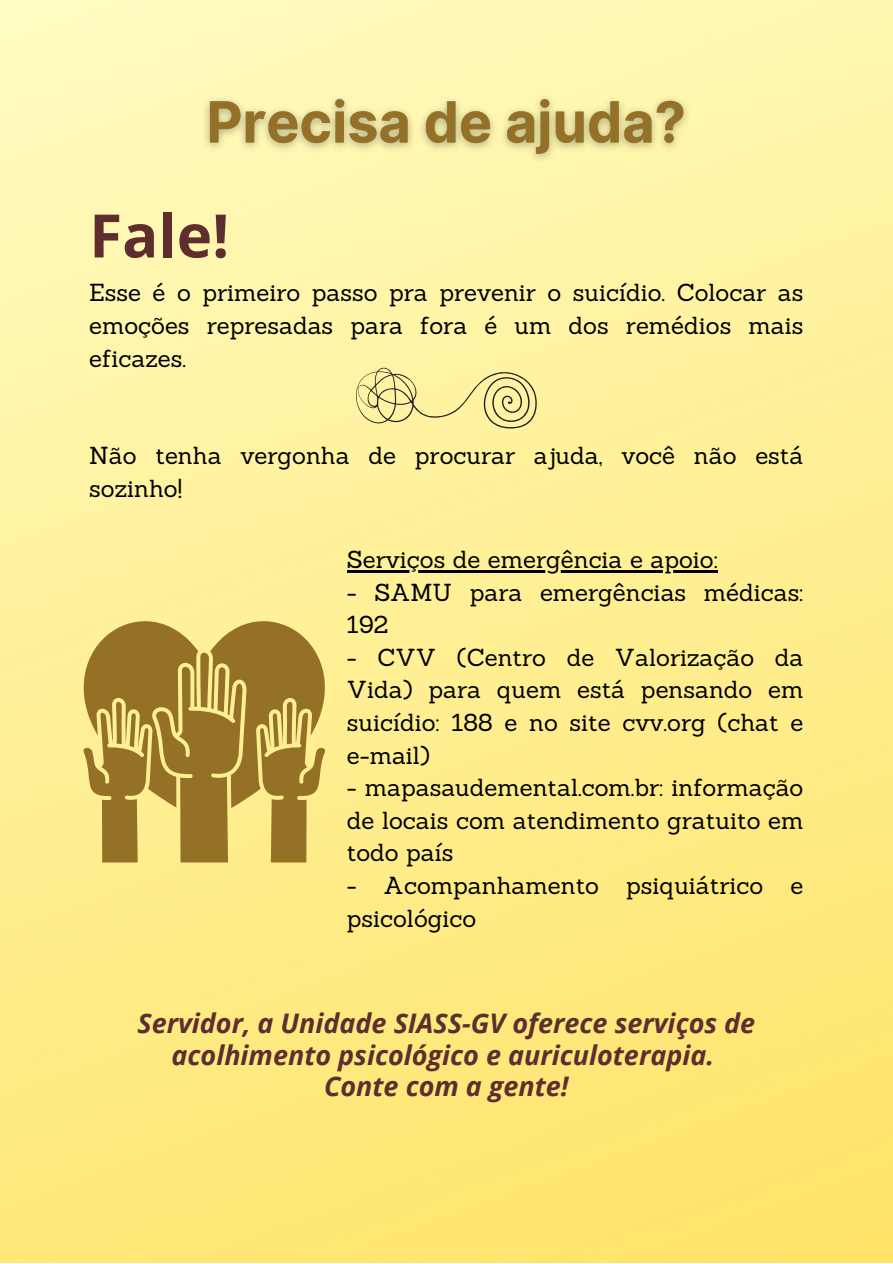
<style>
.page{position:relative;width:893px;height:1264px;background:#fff}
.page>*{position:absolute;margin:0;border:0;box-sizing:border-box;transform-origin:0 0}
.t1{font:700 60px "Open Sans";color:#5e2d2e}
.t2{font:italic 700 27px/31.5px "Open Sans";color:#5e2d2e;text-align:center}
.t3{font:24px/32.5px "Sanchez";color:#000;text-align:justify}
</style>
<div class="page">
<img style="left:0;top:0;width:892px;height:1262px">
<svg style="left:356px;top:367px;width:181px;height:62px;background:#e9dd95"></svg>
<img style="left:197px;top:87px;width:500px;height:83px">
<svg style="left:72px;top:615px;width:265px;height:247px;background:#bea351"></svg>
<hr style="left:347px;top:570px;width:370px;height:2px;background:#000">
<p class="t1" style="left:89px;top:193px;width:141px">Fale!</p>
<p class="t3" style="left:89px;top:276px;width:715px">Esse é o primeiro passo pra prevenir o suicídio. Colocar as emoções represadas para fora é um dos remédios mais eficazes.</p>
<p class="t3" style="left:89px;top:439px;width:715px">Não tenha vergonha de procurar ajuda, você não está sozinho!</p>
<p class="t3" style="left:347px;top:543px;width:372px">Serviços de emergência e apoio:</p>
<p class="t3" style="left:347px;top:575px;width:458px">- SAMU para emergências médicas:<br>192</p>
<p class="t3" style="left:347px;top:640px;width:458px">- CVV (Centro de Valorização da Vida) para quem está pensando em suicídio: 188 e no site cvv.org (chat e e-mail)</p>
<p class="t3" style="left:347px;top:771px;width:458px">- mapasaudemental.com.br: informação de locais com atendimento gratuito em todo país</p>
<p class="t3" style="left:347px;top:869px;width:458px">- Acompanhamento psiquiátrico e psicológico</p>
<p class="t2" style="left:137px;top:1007px;width:619px">Servidor, a Unidade SIASS-GV oferece serviços de acolhimento psicológico e auriculoterapia.</p>
<p class="t2" style="left:324px;top:1070px;width:246px">Conte com a gente!</p>
</div>
